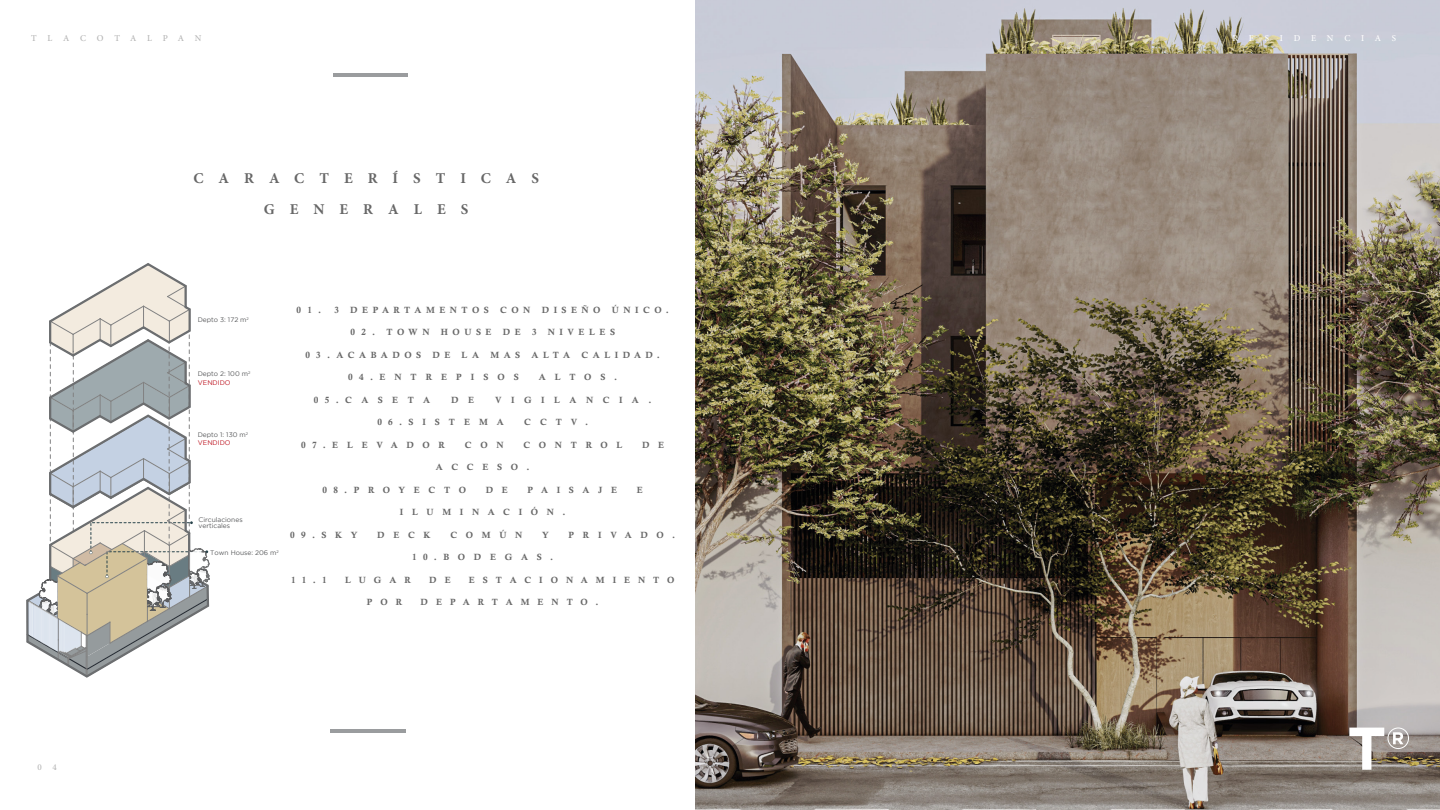
<style>
.page{position:relative;width:1440px;height:810px;background:#fff}
.page>*{position:absolute;margin:0;border:0;box-sizing:border-box;transform-origin:0 0}
.t1{font:700 15px/31.5px "Minion Pro";letter-spacing:1em;color:#676767;text-align:center}
.t2{font:9px "Calis MT Bol";letter-spacing:.885em;color:#676767}
.t3{font:9px "Calis MT Bol";letter-spacing:.965em;color:#676767}
.t4{font:9px "Calis MT Bol";letter-spacing:.5em;color:#676767}
.t5{font:9px "Calis MT Bol";letter-spacing:1em;color:#676767}
.t6{font:9px "Calis MT Bol";letter-spacing:1.05em;color:#676767}
.t7{font:500 9px "Minion Pro";letter-spacing:1.2em;color:#b4b4b4}
.t8{font:9px "Calis MT Bol";letter-spacing:.955em;color:#676767}
.t9{font:500 9px "Minion Pro";letter-spacing:1.195em;color:#fff}
.t10{font:6.68px/8.9px "Gotham";color:#595a5c}
.t11{font:6.68px "Gotham";color:#be1622}
.s1{color:#be1622}
</style>
<div class="page">
<img style="left:695px;top:0;width:745px;height:810px">
<hr style="left:330px;top:729px;width:75px;height:4px;background:#9a9c9e">
<hr style="left:333px;top:73px;width:75px;height:4px;background:#9a9c9e">
<svg style="left:1393px;top:732px;width:10px;height:12px"></svg>
<div style="left:1388px;top:728px;width:21px;height:21px;border:1px solid #fff;border-radius:50%"></div>
<svg style="left:1349px;top:728px;width:35px;height:42px"></svg>
<svg style="left:26px;top:263px;width:184px;height:415px"></svg>
<p class="t7" style="left:31px;top:32px;width:172px">TLACOTALPAN</p>
<p class="t9" style="left:1232px;top:32px;width:165px">RESIDENCIAS</p>
<h1 class="t1" style="left:193px;top:162px;width:347px">CARACTERÍSTICAS<br>GENERALES</h1>
<p class="t7" style="left:38px;top:761px;width:21px">0 4</p>
<p class="t10" style="left:198px;top:316px;width:53px">Depto 3: 172 m<sup>2</sup></p>
<p class="t10" style="left:198px;top:370px;width:54px">Depto 2: 100 m<sup>2<br></sup><span class="s1">VENDIDO</span></p>
<p class="t10" style="left:198px;top:431px;width:52px">Depto 1: 130 m<sup>2</sup></p>
<p class="t11" style="left:198px;top:440px;width:34px">VENDIDO</p>
<p class="t10" style="left:199px;top:517px;width:46px;line-height:6.7px">Circulaciones verticales</p>
<p class="t10" style="left:210px;top:549px;width:70px">Town House: 206 m<sup>2</sup></p>
<p class="t2" style="left:296px;top:306px;width:44px">01. 3</p>
<p class="t4" style="left:350px;top:306px;width:140px">DEPARTAMENTOS</p>
<p class="t2" style="left:500px;top:306px;width:32px">CON</p>
<p class="t2" style="left:542px;top:306px;width:60px">DISEÑO</p>
<p class="t2" style="left:612px;top:306px;width:59px">ÚNICO.</p>
<p class="t2" style="left:350px;top:329px;width:81px">0 2 . TOWN</p>
<p class="t2" style="left:441px;top:329px;width:52px">HOUSE</p>
<p class="t2" style="left:503px;top:329px;width:19px">D E</p>
<p class="t2" style="left:532px;top:329px;width:6px">3</p>
<p class="t4" style="left:548px;top:329px;width:69px">NIVELES</p>
<p class="t4" style="left:305px;top:351px;width:117px">0 3 . ACABADOS</p>
<p class="t2" style="left:432px;top:351px;width:19px">D E</p>
<p class="t2" style="left:462px;top:351px;width:19px">L A</p>
<p class="t2" style="left:490px;top:351px;width:31px">MAS</p>
<p class="t2" style="left:532px;top:351px;width:40px">ALTA</p>
<p class="t4" style="left:582px;top:351px;width:80px">CALIDAD.</p>
<p class="t5" style="left:348px;top:374px;width:172px">04.ENTREPISOS</p>
<p class="t2" style="left:539px;top:374px;width:80px">ALTOS.</p>
<p class="t6" style="left:314px;top:396px;width:118px">05.CASETA</p>
<p class="t2" style="left:451px;top:396px;width:24px">D E</p>
<p class="t6" style="left:495px;top:396px;width:158px">VIGILANCIA.</p>
<p class="t5" style="left:377px;top:419px;width:128px">06.SISTEMA</p>
<p class="t2" style="left:524px;top:419px;width:65px">CCTV.</p>
<p class="t3" style="left:301px;top:441px;width:146px">07.ELEVADOR</p>
<p class="t2" style="left:465px;top:441px;width:40px">CON</p>
<p class="t3" style="left:523px;top:441px;width:101px">CONTROL</p>
<p class="t2" style="left:642px;top:441px;width:24px">D E</p>
<p class="t2" style="left:436px;top:464px;width:95px">ACCESO.</p>
<p class="t8" style="left:323px;top:486px;width:145px">08.PROYECTO</p>
<p class="t2" style="left:486px;top:486px;width:24px">D E</p>
<p class="t3" style="left:528px;top:486px;width:91px">PAISAJE</p>
<p class="t2" style="left:637px;top:486px;width:8px">E</p>
<p class="t3" style="left:400px;top:509px;width:167px">ILUMINACIÓN.</p>
<p class="t2" style="left:290px;top:531px;width:69px">09.S K Y</p>
<p class="t2" style="left:377px;top:531px;width:55px">DECK</p>
<p class="t2" style="left:450px;top:531px;width:74px">COMÚN</p>
<p class="t2" style="left:542px;top:531px;width:8px">Y</p>
<p class="t3" style="left:569px;top:531px;width:108px">PRIVADO.</p>
<p class="t3" style="left:412px;top:554px;width:143px">10.BODEGAS.</p>
<p class="t2" style="left:291px;top:576px;width:37px">11.1</p>
<p class="t2" style="left:345px;top:576px;width:68px">LUGAR</p>
<p class="t2" style="left:429px;top:576px;width:23px">D E</p>
<p class="t2" style="left:469px;top:576px;width:207px">ESTACIONAMIENTO</p>
<p class="t2" style="left:367px;top:599px;width:37px">POR</p>
<p class="t2" style="left:421px;top:599px;width:179px">DEPARTAMENTO.</p>
</div>
